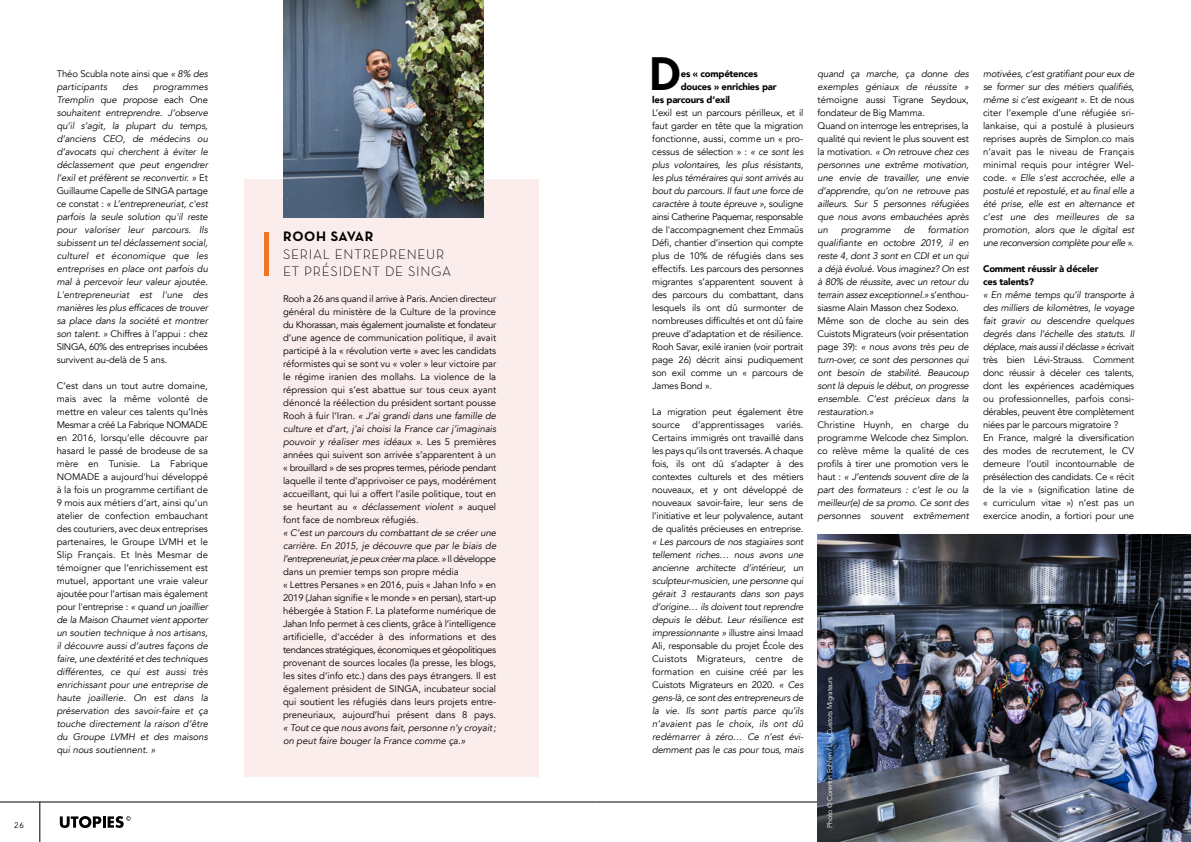
<style>
.page{position:relative;width:1191px;height:842px;background:#fff}
.page>*{position:absolute;margin:0;border:0;box-sizing:border-box;transform-origin:0 0}
.t1{font:700 48.2px "Neutra Text";color:#000}
.t2{font:300 14px/17px "Neutra Text";letter-spacing:.05em;color:#000}
.t3{font:700 14px "Neutra Text";letter-spacing:.05em;color:#000}
.t4{font:9.5px/13px "Avenir";letter-spacing:-.02em;color:#000;text-align:justify}
.t5{font:italic 9.5px/13px "Avenir";letter-spacing:-.02em;color:#000;text-align:justify}
.t6{font:9.5px/13px "Avenir";color:#000}
.t7{font:italic 9.5px/13px "Avenir";color:#000}
.t8{font:900 9.5px/13px "Avenir";letter-spacing:-.02em;color:#000}
.t9{font:8px "Avenir";color:#000}
.t10{font:7px "Avenir";letter-spacing:-.02em;color:#fff}
.s1{font-style:italic}
.s2{font-style:normal}
</style>
<div class="page">
<svg style="left:60px;top:816px;width:71px;height:12px"></svg>
<hr style="left:0;top:802px;width:595px;height:1px;background:#000">
<hr style="left:40px;top:802px;width:1px;height:40px;background:#000">
<hr style="left:595px;top:802px;width:596px;height:1px;background:#000">
<div style="left:244px;top:179px;width:295px;height:598px;background:#faedeb"></div>
<div style="left:264px;top:232px;width:5px;height:44px;background:#ed7726"></div>
<img style="left:283px;top:0;width:200px;height:217px">
<img style="left:817px;top:534px;width:374px;height:308px">
<p class="t9" style="left:14px;top:820px;width:11px">26</p>
<p class="t4" style="left:57px;top:67px;width:153px">Théo Scubla note ainsi que <span class="s1">« 8% des participants</span></p>
<p class="t5" style="left:123px;top:80px;width:17px">des</p>
<p class="t5" style="left:57px;top:80px;width:153px;text-indent:97px">programmes Tremplin que propose <span class="s2">each One </span>souhaitent entreprendre. J’observe qu’il s’agit, la plupart du temps, d’anciens CEO, de médecins ou d’avocats qui cherchent à éviter le déclassement que peut engendrer l’exil et préfèrent se reconvertir. » <span class="s2">Et Guillaume Capelle de SINGA partage ce constat :</span> « L’entrepreneuriat, c'est parfois la seule solution qu'il reste pour valoriser leur parcours. Ils subissent un tel déclassement social, culturel et économique que les entreprises en place ont parfois du mal à percevoir leur valeur ajoutée.<br>L'entrepreneuriat est l'une des manières les plus efficaces de trouver sa place dans la société et montrer son talent. » <span class="s2">Chiffres à l’appui : chez SINGA, 60% des entreprises incubées survivent au-delà de 5 ans.</span></p>
<p class="t4" style="left:57px;top:379px;width:153px">C’est dans un tout autre domaine, mais avec la même volonté de mettre en valeur ces talents qu’Inès Mesmar a créé La Fabrique NOMADE en 2016, lorsqu’elle découvre par hasard le passé de brodeuse de sa mère en Tunisie. La Fabrique NOMADE a aujourd'hui développé à la fois un programme certifiant de 9 mois aux métiers d’art, ainsi qu’un atelier de confection embauchant des couturiers, avec deux entreprises partenaires, le Groupe LVMH et le Slip Français. Et Inès Mesmar de témoigner que l’enrichissement est mutuel, apportant une vraie valeur ajoutée pour l’artisan mais également pour l'entreprise : <span class="s1">« quand un joaillier de la Maison Chaumet vient apporter un soutien technique à nos artisans, il découvre aussi d’autres façons de faire, une dextérité et des techniques différentes, ce qui est aussi très enrichissant pour une entreprise de haute joaillerie. On est dans la préservation des savoir-faire et ça touche directement la raison d’être du Groupe LVMH et des maisons qui nous soutiennent. »</span></p>
<h2 class="t3" style="left:283px;top:227px;width:92px">ROOH SAVAR</h2>
<h2 class="t2" style="left:283px;top:245px;width:170px">SERIAL ENTREPRENEUR<br>ET PRÉSIDENT DE SINGA</h2>
<p class="t4" style="left:283px;top:292px;width:215px">Rooh a 26 ans quand il arrive à Paris. Ancien directeur général du ministère de la Culture de la province du Khorassan, mais également journaliste et fondateur d’une agence de communication politique, il avait participé à la « révolution verte » avec les candidats réformistes qui se sont vu « voler » leur victoire par le régime iranien des mollahs. La violence de la répression qui s’est abattue sur tous ceux ayant dénoncé la réélection du président sortant pousse Rooh à fuir l’Iran. <span class="s1">« J’ai grandi dans une famille de culture et d’art, j’ai choisi la France car j’imaginais pouvoir y réaliser mes idéaux ».</span> Les 5 premières années qui suivent son arrivée s’apparentent à un « brouillard » de ses propres termes, période pendant laquelle il tente d’apprivoiser ce pays, modérément accueillant, qui lui a offert l’asile politique, tout en se heurtant au <span class="s1">« déclassement violent »</span> auquel font face de nombreux réfugiés.</p>
<p class="t6" style="left:283px;top:526px;width:215px"><span class="s1">« C’est un parcours du combattant de se créer une carrière. En 2015, je découvre que par le biais de l’entrepreneuriat, je peux créer ma place. »</span> Il développe dans un premier temps son propre média<br>« Lettres Persanes » en 2016, puis « Jahan Info » en 2019 (Jahan signifie « le monde » en persan), start-up hébergée à Station F. La plateforme numérique de Jahan Info permet à ces clients, grâce à l’intelligence artificielle, d’accéder à des informations et des tendances stratégiques, économiques et géopolitiques provenant de sources locales (la presse, les blogs, les sites d’info etc.) dans des pays étrangers. Il est également président de SINGA, incubateur social qui soutient les réfugiés dans leurs projets entre&shy;preneuriaux, aujourd’hui présent dans 8 pays.</p>
<p class="t7" style="left:283px;top:721px;width:215px">« Tout ce que nous avons fait, personne n’y croyait; on peut faire bouger la France comme ça.»</p>
<h1 class="t1" style="left:649px;top:44px;width:35px">D</h1>
<p class="t8" style="left:681px;top:67px;width:79px">es « compétences</p>
<p class="t8" style="left:681px;top:80px;width:97px">douces » enrichies par</p>
<p class="t8" style="left:652px;top:93px;width:79px">les parcours d’exil</p>
<p class="t4" style="left:652px;top:106px;width:153px">L’exil est un parcours périlleux, et il faut garder en tête que la migration fonctionne, aussi, comme un « pro&shy;cessus de sélection » : <span class="s1">« ce sont les plus volontaires, les plus résistants, les plus téméraires qui sont arrivés au bout du parcours. Il faut une force de caractère à toute épreuve »,</span> souligne ainsi Catherine Paquemar, responsable de l'accompagnement chez Emmaüs Défi, chantier d’insertion qui compte plus de 10% de réfugiés dans ses effectifs. Les parcours des personnes migrantes s’apparentent souvent à des parcours du combattant, dans lesquels ils ont dû surmonter de nombreuses difficultés et ont dû faire preuve d’adaptation et de résilience.<br>Rooh Savar, exilé iranien (voir portrait page 26) décrit ainsi pudiquement son exil comme un « parcours de James Bond ».</p>
<p class="t4" style="left:652px;top:405px;width:153px">La migration peut également être source</p>
<p class="t6" style="left:692px;top:418px;width:73px">d’apprentissages</p>
<p class="t4" style="left:652px;top:418px;width:153px;text-indent:124px">variés.<br>Certains immigrés ont travaillé dans les pays qu’ils ont traversés. A chaque fois, ils ont dû s’adapter à des contextes culturels et des métiers nouveaux, et y ont développé de nouveaux savoir-faire, leur sens de l’initiative et leur polyvalence, autant de qualités précieuses en entreprise.</p>
<p class="t5" style="left:652px;top:535px;width:153px">« Les parcours de nos stagiaires sont tellement riches… nous avons une ancienne architecte d’intérieur, un sculpteur-musicien, une personne qui gérait 3 restaurants dans son pays d’origine… ils doivent tout reprendre depuis le début. Leur résilience est impressionnante » <span class="s2">illustre ainsi Imaad Ali, responsable du projet École des Cuistots Migrateurs, centre de formation en cuisine créé par les Cuistots Migrateurs en 2020.</span> « Ces gens-là, ce sont des entrepreneurs de la vie. Ils sont partis parce qu’ils n’avaient pas le choix, ils ont dû redémarrer à zéro… Ce n’est évi&shy;demment pas le cas pour tous, mais</p>
<p class="t7" style="left:817px;top:67px;width:153px">quand ça marche, ça donne des exemples géniaux de réussite »</p>
<p class="t5" style="left:817px;top:93px;width:153px;text-align:left"><span class="s2">témoigne aussi Tigrane Seydoux, fondateur de Big Mamma.<br>Quand on interroge les entreprises, la qualité qui revient le plus souvent est la motivation.</span> « On retrouve chez ces personnes une extrême motivation, une envie de travailler, une envie d’apprendre, qu’on ne retrouve pas ailleurs. Sur 5 personnes réfugiées que nous avons embauchées après un</p>
<p class="t5" style="left:817px;top:223px;width:153px;text-align:left;text-indent:110px">formation qualifiante en octobre 2019, il en reste 4, dont 3 sont en CDI et un qui a déjà évolué. Vous imaginez? On est à 80% de réussite, avec un retour du terrain assez exceptionnel.» <span class="s2">s’enthou&shy;siasme Alain Masson chez Sodexo.<br>Même son de cloche au sein des<br>Cuistots Migrateurs (voir présentation page 39):</span> « nous avons très peu de turn-over, ce sont des personnes qui ont besoin de stabilité. Beaucoup sont là depuis le début, on progresse ensemble. C’est précieux dans la restauration.»</p>
<p class="t4" style="left:817px;top:418px;width:153px">Christine Huynh, en charge du programme Welcode chez Simplon. co relève même la qualité de ces profils à tirer une promotion vers le haut : <span class="s1">« J’entends souvent dire de la part des formateurs : c’est le ou la meilleur(e) de sa promo. Ce sont des personnes souvent extrêmement</span></p>
<p class="t7" style="left:841px;top:223px;width:51px">programme</p>
<p class="t5" style="left:903px;top:223px;width:13px">de</p>
<p class="t5" style="left:983px;top:67px;width:153px">motivées, c’est gratifiant pour eux de se former sur des métiers qualifiés, même si c’est exigeant ». <span class="s2">Et de nous citer l’exemple d’une réfugiée sri&shy;lankaise, qui a postulé à plusieurs reprises auprès de Simplon.co mais n’avait pas le niveau de Français minimal requis pour intégrer Wel&shy;code.</span> « Elle s’est accrochée, elle a postulé et repostulé, et au final elle a été prise, elle est en alternance et c’est une des meilleures de sa promotion, alors que le digital est une reconversion complète pour elle ».</p>
<p class="t8" style="left:983px;top:262px;width:117px">Comment réussir à déceler ces talents?</p>
<p class="t4" style="left:983px;top:288px;width:153px;text-align:left"><span class="s1">« En même temps qu’il transporte à des milliers de kilomètres, le voyage fait gravir ou descendre quelques degrés dans l’échelle des statuts. Il déplace, mais aussi il déclasse »</span> écrivait très bien Lévi-Strauss. Comment donc réussir à déceler ces talents, dont les expériences académiques ou professionnelles, parfois consi&shy;dérables, peuvent être complètement niées par le parcours migratoire ?<br>En France, malgré la diversification des modes de recrutement, le CV demeure l’outil incontournable de présélection des candidats. Ce « récit de la vie » (signification latine de « curriculum vitae ») n’est pas un exercice anodin, a fortiori pour une</p>
<p class="t10" style="left:825px;top:828px;width:153px;rotate:-90deg">Photo © Corentin Fohlen / Les Cuistots Migrateurs</p>
</div>
